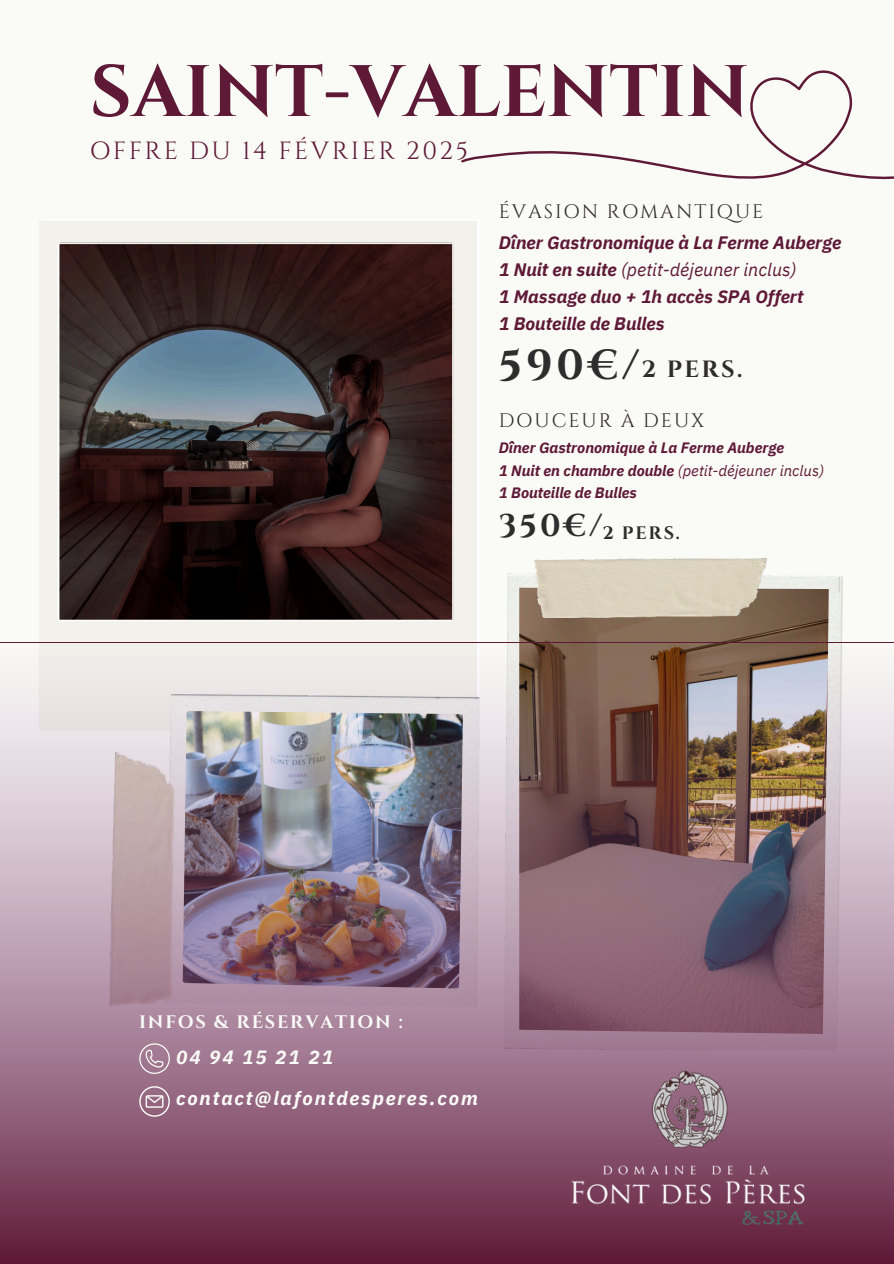
<style>
.page{position:relative;width:894px;height:1264px;background:#fff}
.page>*{position:absolute;margin:0;border:0;box-sizing:border-box;transform-origin:0 0}
.t1{font:700 72.6px "Cinzel";color:#5e1937}
.t2{font:700 42px "Cinzel";color:#2e2d2d}
.t3{font:24.75px "Cinzel";letter-spacing:.095em;color:#5e1937}
.t4{font:700 23.4px "Cinzel";color:#2e2d2d}
.t5{font:19.5px "Cinzel";letter-spacing:.095em;color:#2e2d2d}
.t6{font:italic 700 19.2px/40.5px "IBM Plex Sans";letter-spacing:.095em;color:#fafaf6}
.t7{font:italic 700 18px/27px "IBM Plex Sans";color:#5e1937}
.t8{font:700 18px "Cinzel";letter-spacing:.095em;color:#fafaf6}
.t9{font:700 18px "Cinzel";color:#2e2d2d}
.t10{font:italic 700 15px/22.5px "IBM Plex Sans";color:#5e1937}
.s1{font-weight:400}
.s2{font-size:31.5px}
</style>
<div class="page">
<div style="left:0;top:0;width:893px;height:1263px;background:#fafaf6"></div>
<svg style="left:40px;top:221px;width:439px;height:422px"></svg>
<img style="left:519px;top:587px;width:309px;height:56px">
<img style="left:533px;top:559px;width:233px;height:58px">
<img style="left:0;top:643px;width:893px;height:620px">
<img style="left:638px;top:1043px;width:97px;height:107px">
<div style="left:513px;top:1206px;width:331px;height:34px;background:#6c2d4b"></div>
<img style="left:566px;top:1150px;width:243px;height:56px">
<svg style="left:139px;top:1043px;width:31px;height:30px"></svg>
<svg style="left:139px;top:1086px;width:31px;height:30px"></svg>
<svg style="left:461px;top:70px;width:432px;height:110px"></svg>
<h1 class="t1" style="left:90px;top:47px;width:660px">SAINT-VALENTIN</h1>
<h3 class="t3" style="left:90px;top:136px;width:380px">OFFRE DU 14 FÉVRIER 2025</h3>
<p class="t5" style="left:498px;top:200px;width:266px">ÉVASION ROMANTIQUE</p>
<p class="t7" style="left:498px;top:227px;width:344px">Dîner Gastronomique à La Ferme Auberge 1 Nuit en suite <span class="s1">(petit-déjeuner inclus)<br></span>1 Massage duo + 1h accès SPA Offert<br>1 Bouteille de Bulles</p>
<h2 class="t2" style="left:498px;top:339px;width:143px">590€/</h2>
<p class="t4" style="left:641px;top:355px;width:102px">2 PERS.</p>
<p class="t5" style="left:498px;top:409px;width:207px">DOUCEUR À DEUX</p>
<p class="t10" style="left:498px;top:435px;width:327px">Dîner Gastronomique à La Ferme Auberge<br>1 Nuit en chambre double <span class="s1">(petit-déjeuner inclus)<br></span>1 Bouteille de Bulles</p>
<p class="t9" style="left:498px;top:522px;width:183px"><span class="s2">350€/</span>2 PERS.</p>
<p class="t8" style="left:139px;top:1011px;width:265px">INFOS &amp; RÉSERVATION :</p>
<p class="t6" style="left:176px;top:1035px;width:303px">04 94 15 21 21 contact@lafontdesperes.com</p>
</div>
